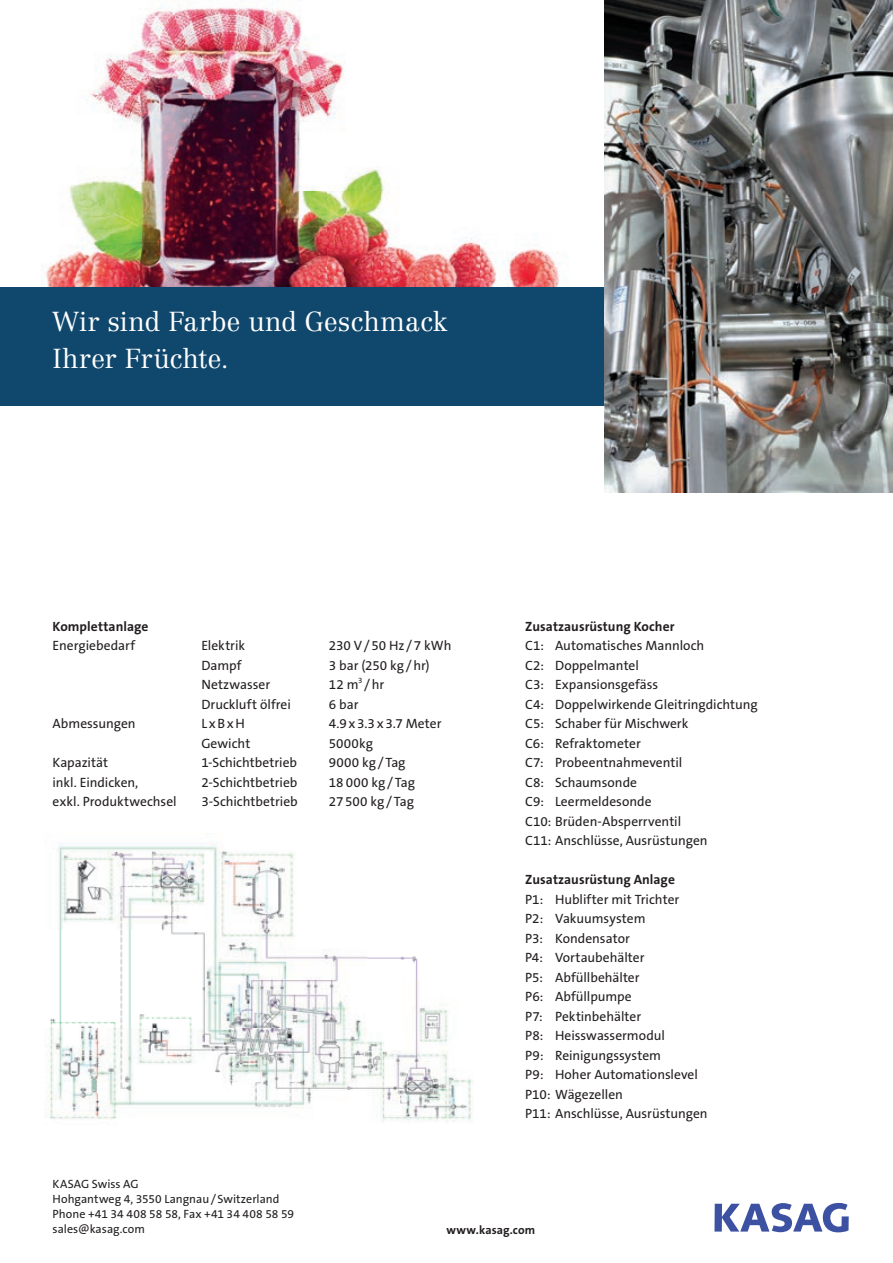
<style>
.page{position:relative;width:893px;height:1263px;background:#fff}
.page>*{position:absolute;margin:0;border:0;box-sizing:border-box;transform-origin:0 0}
.t1{font:300 27px/37.5px "Centennial";color:#fff}
.t2{font:13.5px/19.5px "The Sans B W5 Plain";color:#231f20}
.t3{font:700 13.5px "The Sans B W7";letter-spacing:.005em;color:#231f20}
.t4{font:12px/15px "The Sans B W5 Plain";letter-spacing:.005em;color:#231f20}
.t5{font:700 12px "The Sans B W7";letter-spacing:.01em;color:#231f20}
</style>
<div class="page">
<svg style="left:714px;top:1203px;width:135px;height:29px"></svg>
<div style="left:0;top:287px;width:604px;height:119px;background:#10476c"></div>
<img style="left:41px;top:0;width:519px;height:287px">
<img style="left:49px;top:833px;width:425px;height:290px">
<img style="left:604px;top:0;width:289px;height:492px">
<h1 class="t1" style="left:53px;top:302px;width:397px">Wir sind Farbe und Geschmack<br>Ihrer Früchte.</h1>
<p class="t3" style="left:53px;top:618px;width:97px">Komplettanlage</p>
<p class="t2" style="left:53px;top:636px;width:84px">Energiebedarf</p>
<p class="t2" style="left:201px;top:636px;width:45px">Elektrik</p>
<p class="t2" style="left:329px;top:636px;width:124px">230 V / 50 Hz / 7 kWh</p>
<p class="t2" style="left:201px;top:656px;width:42px">Dampf</p>
<p class="t2" style="left:329px;top:656px;width:102px">3 bar (250 kg / hr)</p>
<p class="t2" style="left:201px;top:675px;width:70px">Netzwasser</p>
<p class="t2" style="left:329px;top:675px;width:57px">12 m<sup>3</sup> / hr</p>
<p class="t2" style="left:201px;top:695px;width:91px">Druckluft ölfrei</p>
<p class="t2" style="left:329px;top:695px;width:31px">6 bar</p>
<p class="t2" style="left:53px;top:714px;width:85px">Abmessungen</p>
<p class="t2" style="left:201px;top:714px;width:45px">L x B x H</p>
<p class="t2" style="left:329px;top:714px;width:114px">4.9 x 3.3 x 3.7 Meter</p>
<p class="t2" style="left:201px;top:734px;width:51px">Gewicht</p>
<p class="t2" style="left:329px;top:734px;width:46px">5000kg</p>
<p class="t2" style="left:53px;top:753px;width:57px">Kapazität</p>
<p class="t2" style="left:201px;top:753px;width:97px">1-Schichtbetrieb</p>
<p class="t2" style="left:329px;top:753px;width:78px">9000 kg / Tag</p>
<p class="t2" style="left:53px;top:773px;width:87px">inkl. Eindicken,</p>
<p class="t2" style="left:201px;top:773px;width:98px">2-Schichtbetrieb</p>
<p class="t2" style="left:329px;top:773px;width:88px">18 000 kg / Tag</p>
<p class="t2" style="left:53px;top:792px;width:126px">exkl. Produktwechsel</p>
<p class="t2" style="left:201px;top:792px;width:98px">3-Schichtbetrieb</p>
<p class="t2" style="left:329px;top:792px;width:87px">27 500 kg / Tag</p>
<p class="t3" style="left:525px;top:618px;width:151px">Zusatzausrüstung Kocher</p>
<p class="t2" style="left:525px;top:636px;width:234px">C1: Automatisches Mannloch<br>C2: Doppelmantel<br>C3: Expansionsgefäss<br>C4: Doppelwirkende Gleitringdichtung<br>C5: Schaber für Mischwerk<br>C6: Refraktometer<br>C7: Probeentnahmeventil<br>C8: Schaumsonde<br>C9: Leermeldesonde<br>C10: Brüden-Absperrventil<br>C11: Anschlüsse, Ausrüstungen</p>
<p class="t3" style="left:525px;top:871px;width:151px">Zusatzausrüstung Anlage</p>
<p class="t2" style="left:525px;top:889px;width:184px">P1: Hublifter mit Trichter<br>P2: Vakuumsystem<br>P3: Kondensator<br>P4: Vortaubehälter<br>P5: Abfüllbehälter<br>P6: Abfüllpumpe<br>P7: Pektinbehälter<br>P8: Heisswassermodul<br>P9: Reinigungssystem<br>P9: Hoher Automationslevel<br>P10: Wägezellen<br>P11: Anschlüsse, Ausrüstungen</p>
<p class="t4" style="left:53px;top:1176px;width:243px">KASAG Swiss AG<br>Hohgantweg 4, 3550 Langnau / Switzerland<br>Phone +41 34 408 58 58, Fax +41 34 408 58 59 sales@kasag.com</p>
<p class="t5" style="left:446px;top:1222px;width:90px">www.kasag.com</p>
</div>
